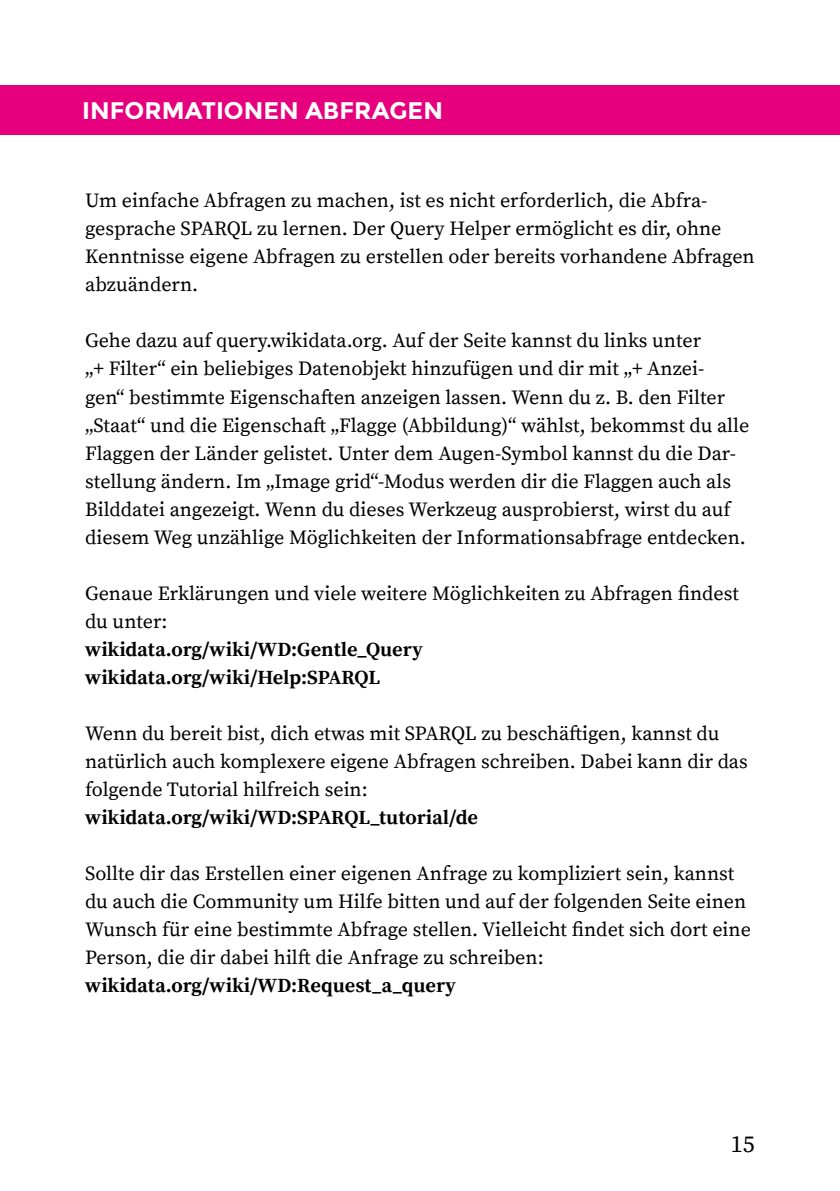
<style>
.page{position:relative;width:840px;height:1191px;background:#fff}
.page>*{position:absolute;margin:0;border:0;box-sizing:border-box;transform-origin:0 0}
.t1{font:700 24px "Montserrat";color:#fff}
.t2{font:24px "Source Serif Pro";color:#000}
.t3{font:20px/28px "Source Serif Pro";color:#000}
.t4{font:700 20px "Source Serif Pro";color:#000}
</style>
<div class="page">
<div style="left:0;top:85px;width:839px;height:49px;background:#e6007d"></div>
<p class="t1" style="left:82px;top:96px;width:362px">INFORMATIONEN ABFRAGEN</p>
<p class="t3" style="left:85px;top:188px;width:670px">Um einfache Abfragen zu machen, ist es nicht erforderlich, die Abfra&shy;gesprache SPARQL zu lernen. Der Query Helper ermöglicht es dir, ohne Kenntnisse eigene Abfragen zu erstellen oder bereits vorhandene Abfragen abzuändern.</p>
<p class="t3" style="left:85px;top:328px;width:665px">Gehe dazu auf query.wikidata.org. Auf der Seite kannst du links unter<br>„+ Filter“ ein beliebiges Datenobjekt hinzufügen und dir mit „+ Anzei-<br>gen“ bestimmte Eigenschaften anzeigen lassen. Wenn du z. B. den Filter „Staat“ und die Eigenschaft „Flagge (Abbildung)“ wählst, bekommst du alle Flaggen der Länder gelistet. Unter dem Augen-Symbol kannst du die Dar&shy;stellung ändern. Im „Image grid“-Modus werden dir die Flaggen auch als Bilddatei angezeigt. Wenn du dieses Werkzeug ausprobierst, wirst du auf diesem Weg unzählige Möglichkeiten der Informationsabfrage entdecken.</p>
<p class="t3" style="left:85px;top:580px;width:655px">Genaue Erklärungen und viele weitere Möglichkeiten zu Abfragen findest du unter:</p>
<p class="t4" style="left:85px;top:637px;width:339px">wikidata.org/wiki/WD:Gentle_Query</p>
<p class="t4" style="left:85px;top:665px;width:296px">wikidata.org/wiki/Help:SPARQL</p>
<p class="t3" style="left:85px;top:720px;width:664px">Wenn du bereit bist, dich etwas mit SPARQL zu beschäftigen, kannst du natürlich auch komplexere eigene Abfragen schreiben. Dabei kann dir das folgende Tutorial hilfreich sein:</p>
<p class="t4" style="left:85px;top:805px;width:394px">wikidata.org/wiki/WD:SPARQL_tutorial/de</p>
<p class="t3" style="left:85px;top:860px;width:667px">Sollte dir das Erstellen einer eigenen Anfrage zu kompliziert sein, kannst du auch die Community um Hilfe bitten und auf der folgenden Seite einen Wunsch für eine bestimmte Abfrage stellen. Vielleicht findet sich dort eine Person, die dir dabei hilft die Anfrage zu schreiben:</p>
<p class="t4" style="left:85px;top:973px;width:372px">wikidata.org/wiki/WD:Request_a_query</p>
<p class="t2" style="left:730px;top:1129px;width:25px">15</p>
</div>
